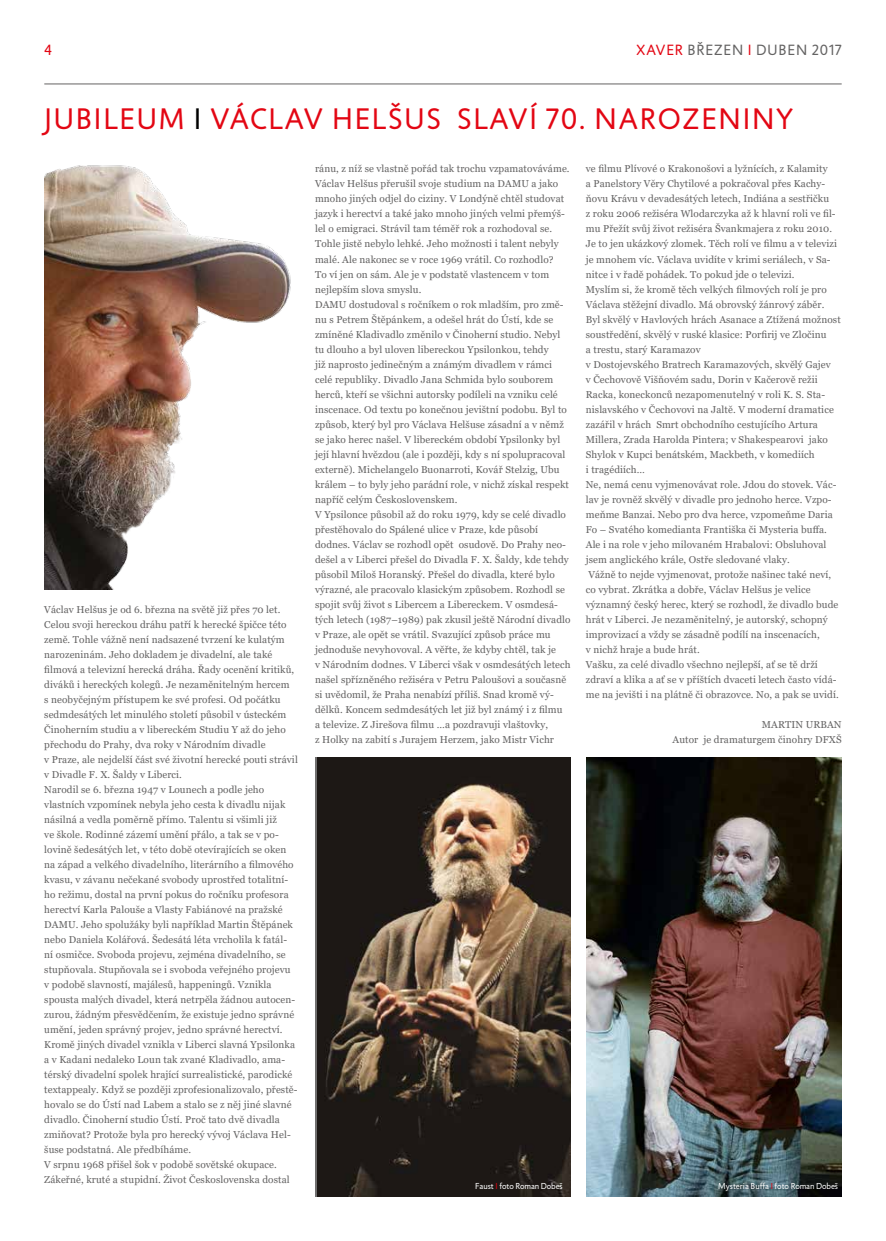
<style>
.page{position:relative;width:886px;height:1241px;background:#fff}
.page>*{position:absolute;margin:0;border:0;box-sizing:border-box;transform-origin:0 0}
.t1{font:30px "Jigsaw";letter-spacing:.06em;color:#e30613}
.t2{font:15px "Jigsaw";letter-spacing:.06em;color:#646363}
.t3{font:15px "Jigsaw";color:#e30613}
.t4{font:10px/15px "Georgia";letter-spacing:.01em;color:#646363}
.t5{font:8.75px "Jigsaw";color:#fff}
.s1{color:#e30613}
.s2{color:#000}
</style>
<div class="page">
<hr style="left:44px;top:84px;width:798px;height:1px;background:#646363">
<img style="left:45px;top:165px;width:246px;height:424px">
<img style="left:317px;top:757px;width:253px;height:439px">
<img style="left:586px;top:757px;width:255px;height:439px">
<h2 class="t3" style="left:44px;top:41px;width:9px">4</h2>
<h2 class="t2" style="left:637px;top:41px;width:207px"><span class="s1">XAVER</span> BŘEZEN <span class="s1">I</span> DUBEN 2017</h2>
<h1 class="t1" style="left:44px;top:101px;width:750px">JUBILEUM <span class="s2">I</span> VÁCLAV HELŠUS SLAVÍ 70. NAROZENINY</h1>
<p class="t4" style="left:44px;top:602px;width:255px">Václav Helšus je od 6. března na světě již přes 70 let.<br>Celou svoji hereckou dráhu patří k herecké špičce této země. Tohle vážně není nadsazené tvrzení ke kulatým narozeninám. Jeho dokladem je divadelní, ale také filmová a televizní herecká dráha. Řady ocenění kritiků, diváků i hereckých kolegů. Je nezaměnitelným hercem<br>s neobyčejným přístupem ke své profesi. Od počátku sedmdesátých let minulého století působil v ústeckém Činoherním studiu a v libereckém Studiu Y až do jeho přechodu do Prahy, dva roky v Národním divadle<br>v Praze, ale nejdelší část své životní herecké pouti strávil v Divadle F. X. Šaldy v Liberci.<br>Narodil se 6. března 1947 v Lounech a podle jeho vlastních vzpomínek nebyla jeho cesta k divadlu nijak násilná a vedla poměrně přímo. Talentu si všimli již<br>ve škole. Rodinné zázemí umění přálo, a tak se v po&shy;lovině šedesátých let, v této době otevírajících se oken na západ a velkého divadelního, literárního a filmového kvasu, v závanu nečekané svobody uprostřed totalitní&shy;ho režimu, dostal na první pokus do ročníku profesora herectví Karla Palouše a Vlasty Fabiánové na pražské DAMU. Jeho spolužáky byli například Martin Štěpánek nebo Daniela Kolářová. Šedesátá léta vrcholila k fatál&shy;ní osmičce. Svoboda projevu, zejména divadelního, se stupňovala. Stupňovala se i svoboda veřejného projevu v podobě slavností, majálesů, happeningů. Vznikla spousta malých divadel, která netrpěla žádnou autocen&shy;zurou, žádným přesvědčením, že existuje jedno správné umění, jeden správný projev, jedno správné herectví.<br>Kromě jiných divadel vznikla v Liberci slavná Ypsilonka a v Kadani nedaleko Loun tak zvané Kladivadlo, ama&shy;térský divadelní spolek hrající surrealistické, parodické textappealy. Když se později zprofesionalizovalo, přestě&shy;hovalo se do Ústí nad Labem a stalo se z něj jiné slavné divadlo. Činoherní studio Ústí. Proč tato dvě divadla zmiňovat? Protože byla pro herecký vývoj Václava Hel&shy;šuse podstatná. Ale předbíháme.<br>V srpnu 1968 přišel šok v podobě sovětské okupace.<br>Zákeřné, kruté a stupidní. Život Československa dostal</p>
<p class="t4" style="left:315px;top:162px;width:257px">ránu, z níž se vlastně pořád tak trochu vzpamatováváme.<br>Václav Helšus přerušil svoje studium na DAMU a jako mnoho jiných odjel do ciziny. V Londýně chtěl studovat jazyk i herectví a také jako mnoho jiných velmi přemýš&shy;lel o emigraci. Strávil tam téměř rok a rozhodoval se.<br>Tohle jistě nebylo lehké. Jeho možnosti i talent nebyly malé. Ale nakonec se v roce 1969 vrátil. Co rozhodlo?<br>To ví jen on sám. Ale je v podstatě vlastencem v tom nejlepším slova smyslu.<br>DAMU dostudoval s ročníkem o rok mladším, pro změ&shy;nu s Petrem Štěpánkem, a odešel hrát do Ústí, kde se zmíněné Kladivadlo změnilo v Činoherní studio. Nebyl tu dlouho a byl uloven libereckou Ypsilonkou, tehdy<br>již naprosto jedinečným a známým divadlem v rámci celé republiky. Divadlo Jana Schmida bylo souborem herců, kteří se všichni autorsky podíleli na vzniku celé inscenace. Od textu po konečnou jevištní podobu. Byl to způsob, který byl pro Václava Helšuse zásadní a v němž se jako herec našel. V libereckém období Ypsilonky byl její hlavní hvězdou (ale i později, kdy s ní spolupracoval externě). Michelangelo Buonarroti, Kovář Stelzig, Ubu králem – to byly jeho parádní role, v nichž získal respekt napříč celým Československem.<br>V Ypsilonce působil až do roku 1979, kdy se celé divadlo přestěhovalo do Spálené ulice v Praze, kde působí dodnes. Václav se rozhodl opět osudově. Do Prahy neo&shy;dešel a v Liberci přešel do Divadla F. X. Šaldy, kde tehdy působil Miloš Horanský. Přešel do divadla, které bylo výrazné, ale pracovalo klasickým způsobem. Rozhodl se spojit svůj život s Libercem a Libereckem. V osmdesá&shy;tých letech (1987–1989) pak zkusil ještě Národní divadlo v Praze, ale opět se vrátil. Svazující způsob práce mu jednoduše nevyhovoval. A věřte, že kdyby chtěl, tak je<br>v Národním dodnes. V Liberci však v osmdesátých letech našel spřízněného režiséra v Petru Paloušovi a současně si uvědomil, že Praha nenabízí příliš. Snad kromě vý&shy;dělků. Koncem sedmdesátých let již byl známý i z filmu<br>a televize. Z Jirešova filmu …a pozdravuji vlaštovky,<br>z Holky na zabití s Jurajem Herzem, jako Mistr Vichr</p>
<p class="t4" style="left:586px;top:162px;width:256px">ve filmu Plívové o Krakonošovi a lyžnících, z Kalamity<br>a Panelstory Věry Chytilové a pokračoval přes Kachy&shy;ňovu Krávu v devadesátých letech, Indiána a sestřičku<br>z roku 2006 režiséra Wlodarczyka až k hlavní roli ve fil&shy;mu Přežít svůj život režiséra Švankmajera z roku 2010.<br>Je to jen ukázkový zlomek. Těch rolí ve filmu a v televizi je mnohem víc. Václava uvidíte v krimi seriálech, v Sa&shy;nitce i v řadě pohádek. To pokud jde o televizi.<br>Myslím si, že kromě těch velkých filmových rolí je pro Václava stěžejní divadlo. Má obrovský žánrový záběr.<br>Byl skvělý v Havlových hrách Asanace a Ztížená možnost soustředění, skvělý v ruské klasice: Porfirij ve Zločinu<br>a trestu, starý Karamazov<br>v Dostojevského Bratrech Karamazových, skvělý Gajev<br>v Čechovově Višňovém sadu, Dorin v Kačerově režii Racka, koneckonců nezapomenutelný v roli K. S. Sta&shy;nislavského v Čechovovi na Jaltě. V moderní dramatice zazářil v hrách Smrt obchodního cestujícího Artura Millera, Zrada Harolda Pintera; v Shakespearovi jako Shylok v Kupci benátském, Mackbeth, v komediích<br>i tragédiích…<br>Ne, nemá cenu vyjmenovávat role. Jdou do stovek. Vác&shy;lav je rovněž skvělý v divadle pro jednoho herce. Vzpo&shy;meňme Banzai. Nebo pro dva herce, vzpomeňme Daria Fo – Svatého komedianta Františka či Mysteria buffa.<br>Ale i na role v jeho milovaném Hrabalovi: Obsluhoval jsem anglického krále, Ostře sledované vlaky.<br>Vážně to nejde vyjmenovat, protože našinec také neví, co vybrat. Zkrátka a dobře, Václav Helšus je velice významný český herec, který se rozhodl, že divadlo bude hrát v Liberci. Je nezaměnitelný, je autorský, schopný improvizací a vždy se zásadně podílí na inscenacích,<br>v nichž hraje a bude hrát.<br>Vašku, za celé divadlo všechno nejlepší, ať se tě drží zdraví a klika a ať se v příštích dvaceti letech často vídá&shy;me na jevišti i na plátně či obrazovce. No, a pak se uvidí.</p>
<p class="t4" style="left:672px;top:717px;width:171px;text-align:right">MARTIN URBAN<br>Autor je dramaturgem činohry DFXŠ</p>
<p class="t5" style="left:475px;top:1180px;width:89px">Faust <span class="s1">I</span> foto Roman Dobeš</p>
<p class="t5" style="left:718px;top:1180px;width:121px">Mysteria Buffa <span class="s1">I</span> foto Roman Dobeš</p>
</div>
